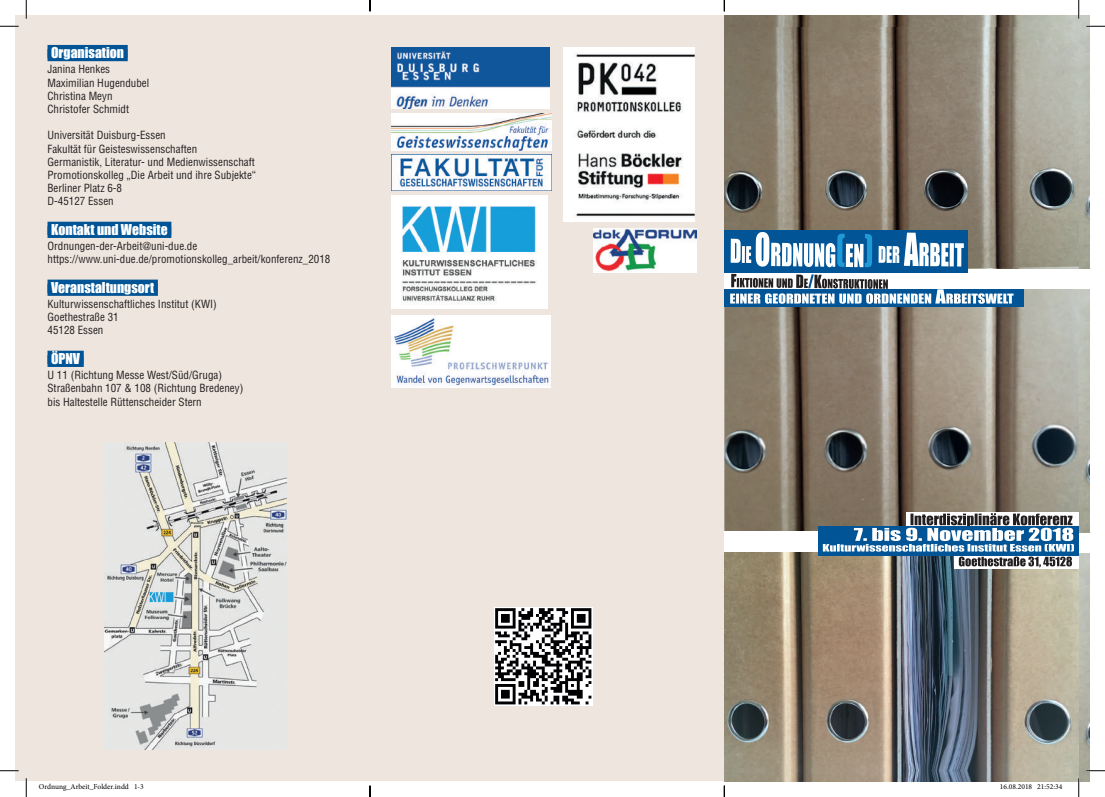
<style>
.page{position:relative;width:1105px;height:797px;background:#fff}
.page>*{position:absolute;margin:0;border:0;box-sizing:border-box;transform-origin:0 0}
.t1{font:13.75px "Impact";color:#fff}
.t2{font:condensed 11px/13.2px "Helvetica LT Std";color:#231f20}
.t3{font:7.5px "Minion Pro";color:#000}
.s1{color:#015495}
</style>
<div class="page">
<img style="left:1080px;top:16px;width:9px;height:252px">
<img style="left:1079px;top:290px;width:10px;height:242px">
<img style="left:1079px;top:553px;width:10px;height:228px">
<div style="left:16px;top:16px;width:709px;height:765px;background:#eee6de"></div>
<img style="left:105px;top:442px;width:181px;height:307px">
<img style="left:724px;top:16px;width:356px;height:253px">
<img style="left:724px;top:266px;width:355px;height:265px">
<img style="left:724px;top:552px;width:355px;height:229px">
<div style="left:724px;top:531px;width:355px;height:21px;background:#fff"></div>
<div style="left:724px;top:269px;width:355px;height:20px;background:#fff"></div>
<div style="left:724px;top:267px;width:173px;height:22px;background:linear-gradient(to right,#fdfdfd,#fff)"></div>
<div style="left:724px;top:289px;width:300px;height:18px;background:#015495"></div>
<svg style="left:730px;top:274px;width:283px;height:30px"></svg>
<div style="left:724px;top:230px;width:244px;height:42px;background:#015495"></div>
<svg style="left:878px;top:232px;width:86px;height:34px"></svg>
<svg style="left:731px;top:232px;width:141px;height:35px"></svg>
<div style="left:906px;top:512px;width:173px;height:23px;background:#fff"></div>
<div style="left:955px;top:551px;width:124px;height:18px;background:#fff"></div>
<div style="left:818px;top:526px;width:261px;height:29px;background:#015495"></div>
<svg style="left:823px;top:513px;width:251px;height:54px"></svg>
<div style="left:48px;top:45px;width:80px;height:16px;background:#015495"></div>
<div style="left:48px;top:222px;width:123px;height:16px;background:#015495"></div>
<div style="left:48px;top:279px;width:110px;height:17px;background:#015495"></div>
<div style="left:48px;top:351px;width:36px;height:16px;background:#015495"></div>
<img style="left:391px;top:195px;width:156px;height:114px">
<img style="left:563px;top:48px;width:132px;height:174px">
<img style="left:593px;top:228px;width:103px;height:45px">
<img style="left:391px;top:113px;width:160px;height:37px">
<img style="left:391px;top:48px;width:159px;height:60px">
<img style="left:391px;top:155px;width:160px;height:35px">
<img style="left:494px;top:607px;width:99px;height:98px">
<img style="left:391px;top:316px;width:160px;height:72px">
<svg style="left:0;top:25px;width:19px;height:2px"></svg>
<svg style="left:1086px;top:25px;width:19px;height:2px"></svg>
<svg style="left:0;top:770px;width:19px;height:1px"></svg>
<svg style="left:1086px;top:770px;width:19px;height:1px"></svg>
<svg style="left:25px;top:0;width:2px;height:19px"></svg>
<svg style="left:25px;top:778px;width:2px;height:19px"></svg>
<svg style="left:1078px;top:0;width:1px;height:19px"></svg>
<svg style="left:1078px;top:778px;width:1px;height:19px"></svg>
<svg style="left:369px;top:0;width:2px;height:11px"></svg>
<svg style="left:369px;top:785px;width:2px;height:12px"></svg>
<svg style="left:723px;top:0;width:2px;height:11px"></svg>
<svg style="left:723px;top:785px;width:2px;height:12px"></svg>
<p class="t1" style="left:48px;top:42px;width:82px"><span class="s1">n</span>Organisation<span class="s1">n</span></p>
<p class="t2" style="left:48px;top:63px;width:103px">Janina Henkes<br>Maximilian Hugendubel<br>Christina Meyn<br>Christofer Schmidt</p>
<p class="t2" style="left:48px;top:129px;width:210px">Universität Duisburg-Essen<br>Fakultät für Geisteswissenschaften<br>Germanistik, Literatur- und Medienwissenschaft Promotionskolleg „Die Arbeit und ihre Subjekte“ Berliner Platz 6-8<br>D-45127 Essen</p>
<p class="t1" style="left:48px;top:219px;width:125px"><span class="s1">n</span>Kontakt und Website<span class="s1">n</span></p>
<p class="t2" style="left:48px;top:239px;width:284px">Ordnungen-der-Arbeit@uni-due.de https://www.uni-due.de/promotionskolleg_arbeit/konferenz_2018</p>
<p class="t1" style="left:48px;top:277px;width:112px"><span class="s1">n</span>Veranstaltungsort<span class="s1">n</span></p>
<p class="t2" style="left:48px;top:297px;width:171px">Kulturwissenschaftliches Institut (KWI)<br>Goethestraße 31<br>45128 Essen</p>
<p class="t1" style="left:48px;top:348px;width:38px"><span class="s1">n</span>ÖPNV<span class="s1">n</span></p>
<p class="t2" style="left:48px;top:368px;width:197px">U 11 (Richtung Messe West/Süd/Gruga)<br>Straßenbahn 107 &amp; 108 (Richtung Bredeney) bis Haltestelle Rüttenscheider Stern</p>
<p class="t3" style="left:39px;top:782px;width:107px">Ordnung_Arbeit_Folder.indd 1-3</p>
<p class="t3" style="left:1000px;top:782px;width:64px">16.08.2018 21:52:34</p>
</div>
